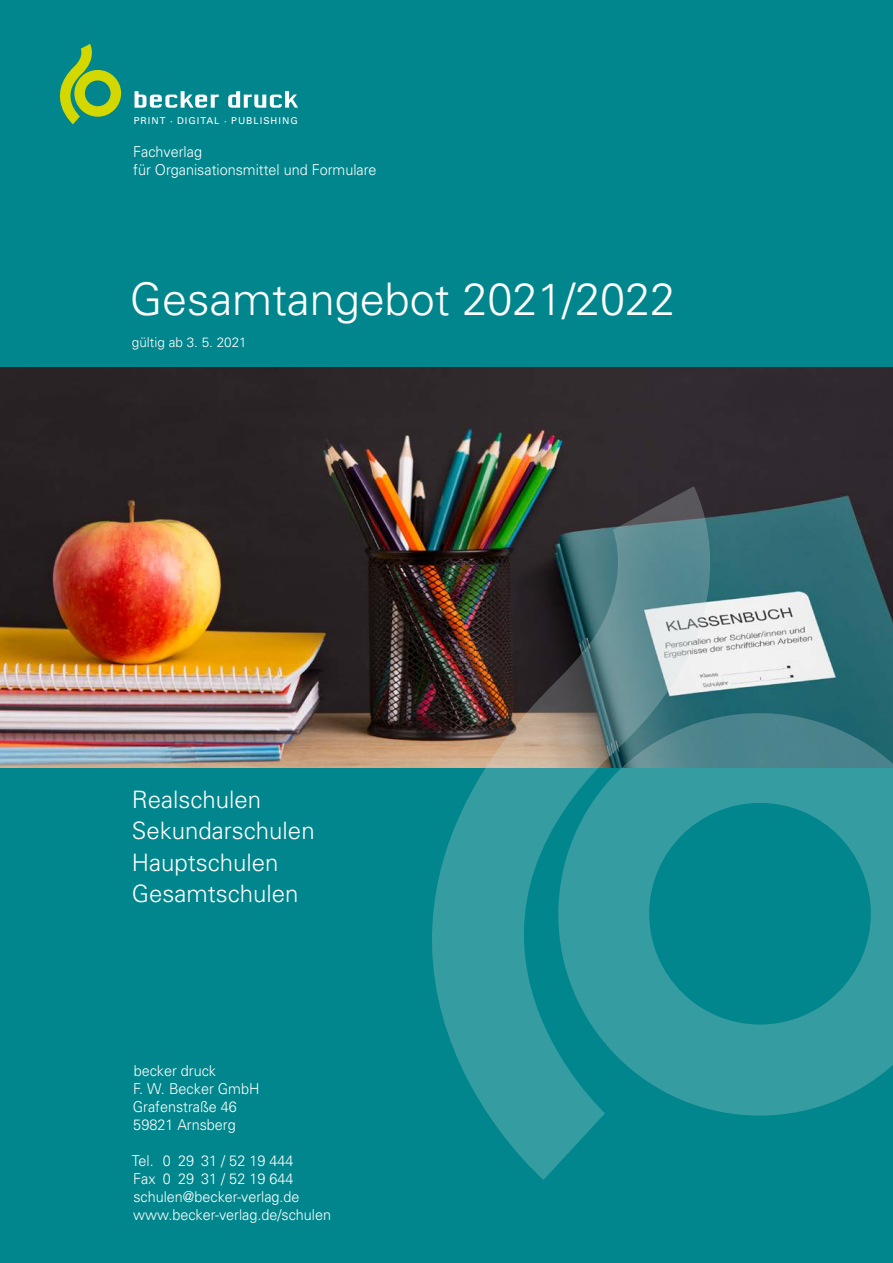
<style>
.page{position:relative;width:893px;height:1263px;background:#00868c}
.page>*{position:absolute;margin:0;border:0;box-sizing:border-box;transform-origin:0 0}
.t1{font:300 45px "Univers";color:#fff}
.t2{font:300 24px/31.5px "Univers";color:#fff}
.t3{font:300 15px/18px "Univers";color:#fff;scale:.96 1}
.t4{font:300 13.5px "Univers";color:#fff}
.t5{font:9.45px "Univers";letter-spacing:.1em;color:#fff}
</style>
<div class="page">
<svg style="left:60px;top:44px;width:62px;height:81px"></svg>
<svg style="left:135px;top:91px;width:84px;height:17px"></svg>
<svg style="left:228px;top:91px;width:70px;height:17px"></svg>
<img style="left:0;top:368px;width:893px;height:399px">
<svg style="left:430px;top:486px;width:463px;height:694px"></svg>
<div style="left:649px;top:803px;width:222px;height:221px;background:#00868c;border-radius:50%"></div>
<p class="t5" style="left:134px;top:115px;width:165px">PRINT · DIGITAL · PUBLISHING</p>
<p class="t3" style="left:133px;top:142px;width:255px">Fachverlag<br>für Organisationsmittel und Formulare</p>
<h1 class="t1" style="left:130px;top:272px;width:547px">Gesamtangebot 2021/2022</h1>
<p class="t4" style="left:132px;top:334px;width:116px">gültig ab 3. 5. 2021</p>
<h2 class="t2" style="left:132px;top:784px;width:184px">Realschulen<br>Sekundarschulen<br>Hauptschulen<br>Gesamtschulen</h2>
<p class="t3" style="left:133px;top:1062px;width:133px">becker druck<br>F. W. Becker GmbH<br>Grafenstraße 46<br>59821 Arnsberg</p>
<p class="t3" style="left:132px;top:1152px;width:209px">Tel. 0 29 31 / 52 19 444<br>Fax 0 29 31 / 52 19 644 schulen@becker-verlag.de www.becker-verlag.de/schulen</p>
</div>
